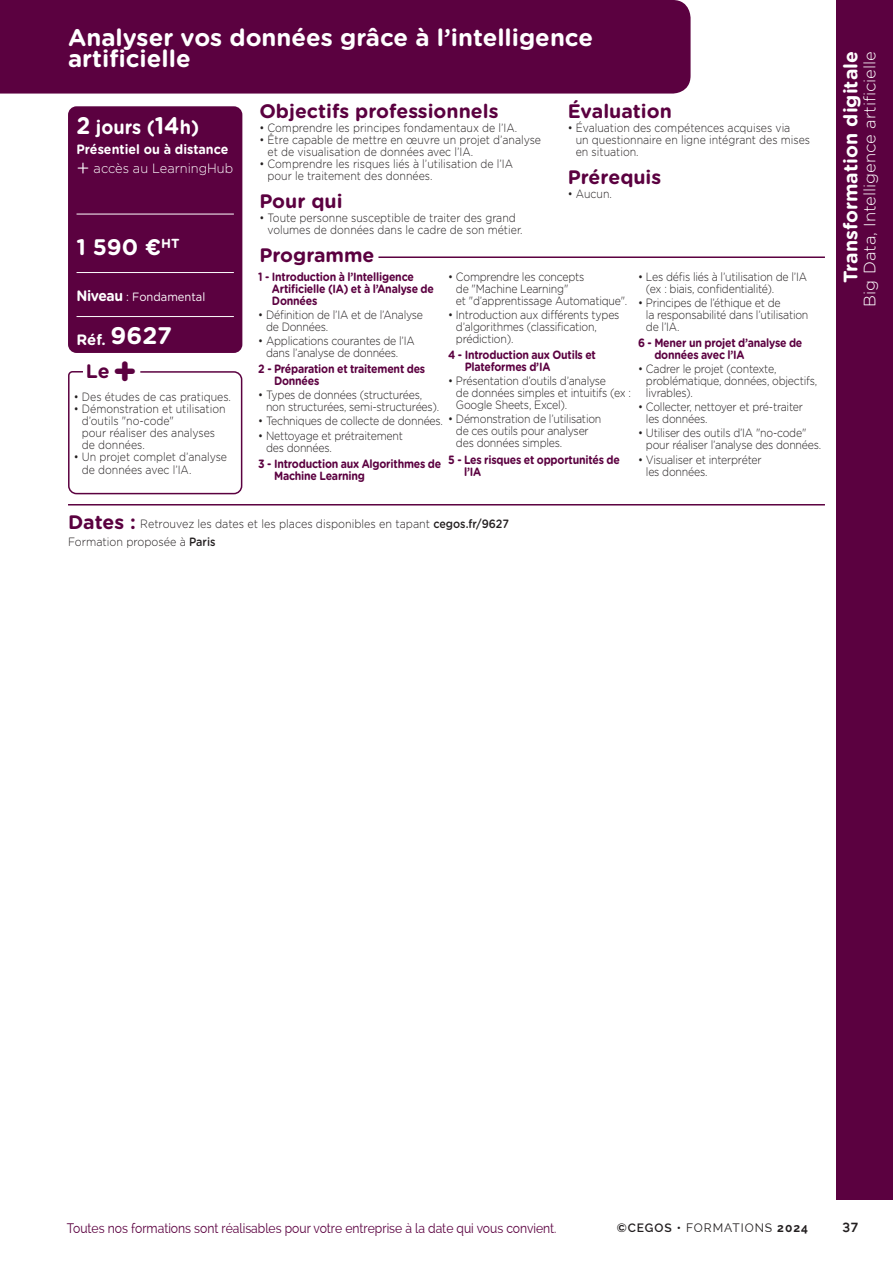
<style>
.page{position:relative;width:893px;height:1263px;background:#fff}
.page>*{position:absolute;margin:0;border:0;box-sizing:border-box;transform-origin:0 0}
.t1{font:700 24px/21px "Gotham Rounded";color:#fff}
.t2{font:700 22.5px "Gotham Rounded";color:#fff}
.t3{font:700 19.5px "Gotham Rounded";color:#5b0140}
.t4{font:700 19.5px "Gotham Rounded";color:#fff}
.t5{font:700 19.5px "Gotham Rounded";color:#fff;scale:.93 1}
.t6{font:300 16.5px "Gotham Rounded";color:#fff}
.t7{font:700 15px "Gotham Rounded";color:#fff}
.t8{font:13.5px "Raleway";color:#5b0140;scale:.9 1}
.t9{font:700 13.5px/19.5px "Gotham Rounded";color:#fff;scale:.93 1}
.t10{font:500 13.5px "Ryker";color:#231f20}
.t11{font:300 12px/12px "Gotham Rounded";letter-spacing:-.02em;color:#231f20;scale:.88 1}
.t12{font:300 12px/12px "Gotham Rounded";color:#231f20;scale:.88 1}
.t13{font:700 12px/12px "Gotham Rounded";letter-spacing:-.02em;color:#5b0140;scale:.88 1}
.t14{font:300 12px/17.7px "Gotham Rounded";color:#231f20;scale:.9 1}
.t15{font:12px "Raleway";letter-spacing:.08em;color:#231f20}
.t16{font:12px "Gotham Rounded";color:#fff;scale:.93 1}
.s1{font-size:24px}
.s2{font-weight:300;font-size:22.5px}
.s3{font-weight:300}
.s4{font-weight:700;font-size:15px}
.s5{font-size:39px}
.s6{font-weight:500}
.s7{font-weight:600}
.s8{font-weight:700}
</style>
<div class="page">
<div style="left:68px;top:106px;width:174px;height:247px;background:#5b0140;border-radius:9px"></div>
<hr style="left:77px;top:214px;width:157px;height:1px;background:#fff">
<hr style="left:77px;top:272px;width:157px;height:1px;background:#fff">
<hr style="left:77px;top:316px;width:157px;height:1px;background:#fff">
<div style="left:0;top:0;width:691px;height:94px;background:#5b0140"></div>
<hr style="left:68px;top:504px;width:757px;height:1px;background:#5b0140">
<hr style="left:378px;top:256px;width:447px;height:2px;background:#5b0140">
<svg style="left:68px;top:371px;width:175px;height:124px"></svg>
<div style="left:836px;top:0;width:57px;height:1199px;background:#5b0140"></div>
<h1 class="t1" style="left:68px;top:26px;width:526px">Analyser vos données grâce à l’intelligence artificielle</h1>
<h3 class="t5" style="left:77px;top:113px;width:133px"><span class="s1">2</span> jours (<span class="s1">14</span>h)</h3>
<p class="t9" style="left:77px;top:138px;width:170px">Présentiel ou à distance <span class="s2">+</span> <span class="s3">accès au LearningHub</span></p>
<h2 class="t2" style="left:77px;top:231px;width:105px">1 590 €<sup>HT</sup></h2>
<p class="t16" style="left:77px;top:289px;width:140px"><span class="s4">Niveau</span> : Fondamental</p>
<p class="t7" style="left:77px;top:328px;width:97px">Réf. <span class="s1">9627</span></p>
<h3 class="t3" style="left:86px;top:357px;width:53px">Le<span class="s5">+</span></h3>
<p class="t12" style="left:74px;top:391px;width:180px">• Des études de cas pratiques.</p>
<p class="t12" style="left:82px;top:403px;width:165px;text-indent:-8px">• Démonstration et utilisation d’outils "no-code"<br>pour réaliser des analyses de données.</p>
<p class="t12" style="left:82px;top:451px;width:167px;text-indent:-8px">• Un projet complet d’analyse de données avec l’IA.</p>
<h3 class="t3" style="left:259px;top:96px;width:241px">Objectifs professionnels</h3>
<p class="t12" style="left:259px;top:121px;width:294px">• Comprendre les principes fondamentaux de l’IA.</p>
<p class="t12" style="left:268px;top:133px;width:312px;text-indent:-8px">• Être capable de mettre en œuvre un projet d’analyse et de visualisation de données avec l’IA.</p>
<p class="t12" style="left:268px;top:157px;width:280px;text-indent:-8px">• Comprendre les risques liés à l’utilisation de l’IA pour le traitement des données.</p>
<h3 class="t3" style="left:259px;top:187px;width:85px">Pour qui</h3>
<p class="t12" style="left:268px;top:211px;width:291px;text-indent:-8px">• Toute personne susceptible de traiter des grand volumes de données dans le cadre de son métier.</p>
<h3 class="t3" style="left:259px;top:241px;width:117px">Programme</h3>
<h3 class="t3" style="left:568px;top:96px;width:106px">Évaluation</h3>
<p class="t12" style="left:576px;top:121px;width:268px;text-indent:-8px">• Évaluation des compétences acquises via<br>un questionnaire en ligne intégrant des mises en situation.</p>
<h3 class="t3" style="left:568px;top:163px;width:95px">Prérequis</h3>
<p class="t11" style="left:568px;top:187px;width:52px">• Aucun.</p>
<p class="t13" style="left:272px;top:270px;width:186px;text-indent:-14px">1 - Introduction à l’Intelligence<br>Artificielle (IA) et à l’Analyse de<br>Données</p>
<p class="t11" style="left:266px;top:308px;width:180px;text-indent:-8px">• Définition de l’IA et de l’Analyse de Données.</p>
<p class="t11" style="left:266px;top:334px;width:171px;text-indent:-8px">• Applications courantes de l’IA dans l’analyse de données.</p>
<p class="t13" style="left:274px;top:362px;width:173px;text-indent:-16px">2 - Préparation et traitement des<br>Données</p>
<p class="t11" style="left:266px;top:388px;width:198px;text-indent:-8px">• Types de données (structurées, non structurées, semi-structurées).</p>
<p class="t11" style="left:258px;top:415px;width:211px">• Techniques de collecte de données.</p>
<p class="t11" style="left:266px;top:429px;width:157px;text-indent:-8px">• Nettoyage et prétraitement des données.</p>
<p class="t13" style="left:274px;top:457px;width:191px;text-indent:-16px">3 - Introduction aux Algorithmes de<br>Machine Learning</p>
<p class="t11" style="left:456px;top:270px;width:196px;text-indent:-8px">• Comprendre les concepts<br>de "Machine Learning"<br>et "d’apprentissage Automatique".</p>
<p class="t11" style="left:456px;top:308px;width:187px;text-indent:-8px">• Introduction aux différents types d’algorithmes (classification, prédiction).</p>
<p class="t13" style="left:465px;top:348px;width:151px;text-indent:-16px">4 - Introduction aux Outils et<br>Plateformes d’IA</p>
<p class="t11" style="left:456px;top:374px;width:200px;text-indent:-8px">• Présentation d’outils d’analyse<br>de données simples et intuitifs (ex :<br>Google Sheets, Excel).</p>
<p class="t11" style="left:456px;top:412px;width:167px;text-indent:-8px">• Démonstration de l’utilisation de ces outils pour analyser des données simples.</p>
<p class="t13" style="left:464px;top:453px;width:178px;text-indent:-16px">5 - Les risques et opportunités de l’IA</p>
<p class="t11" style="left:646px;top:270px;width:185px;text-indent:-8px">• Les défis liés à l’utilisation de l’IA (ex : biais, confidentialité).</p>
<p class="t11" style="left:646px;top:296px;width:186px;text-indent:-8px">• Principes de l’éthique et de<br>la responsabilité dans l’utilisation de l’IA.</p>
<p class="t13" style="left:654px;top:336px;width:170px;text-indent:-16px">6 - Mener un projet d’analyse de données avec l’IA</p>
<p class="t11" style="left:646px;top:362px;width:196px;text-indent:-8px">• Cadrer le projet (contexte, problématique, données, objectifs, livrables).</p>
<p class="t11" style="left:646px;top:400px;width:180px;text-indent:-8px">• Collecter, nettoyer et pré-traiter les données.</p>
<p class="t11" style="left:646px;top:427px;width:201px;text-indent:-8px">• Utiliser des outils d’IA "no-code" pour réaliser l’analyse des données.</p>
<p class="t11" style="left:646px;top:453px;width:133px;text-indent:-8px">• Visualiser et interpréter les données.</p>
<h3 class="t3" style="left:68px;top:508px;width:69px">Dates :</h3>
<p class="t14" style="left:68px;top:515px;width:492px;text-indent:72px">Retrouvez les dates et les places disponibles en tapant <span class="s6">cegos.fr/9627<br></span>Formation proposée à <span class="s6">Paris</span></p>
<h3 class="t4" style="left:836px;top:283px;width:234px;rotate:-90deg">Transformation digitale</h3>
<h3 class="t6" style="left:859px;top:307px;width:257px;rotate:-90deg">Big Data, Intelligence artificielle</h3>
<p class="t8" style="left:67px;top:1221px;width:545px">Toutes nos formations sont réalisables pour votre entreprise à la date qui vous convient.</p>
<p class="t15" style="left:617px;top:1221px;width:193px"><span class="s7">©CEGOS •</span> FORMATIONS <span class="s8">2024</span></p>
<p class="t10" style="left:842px;top:1219px;width:18px">37</p>
</div>
